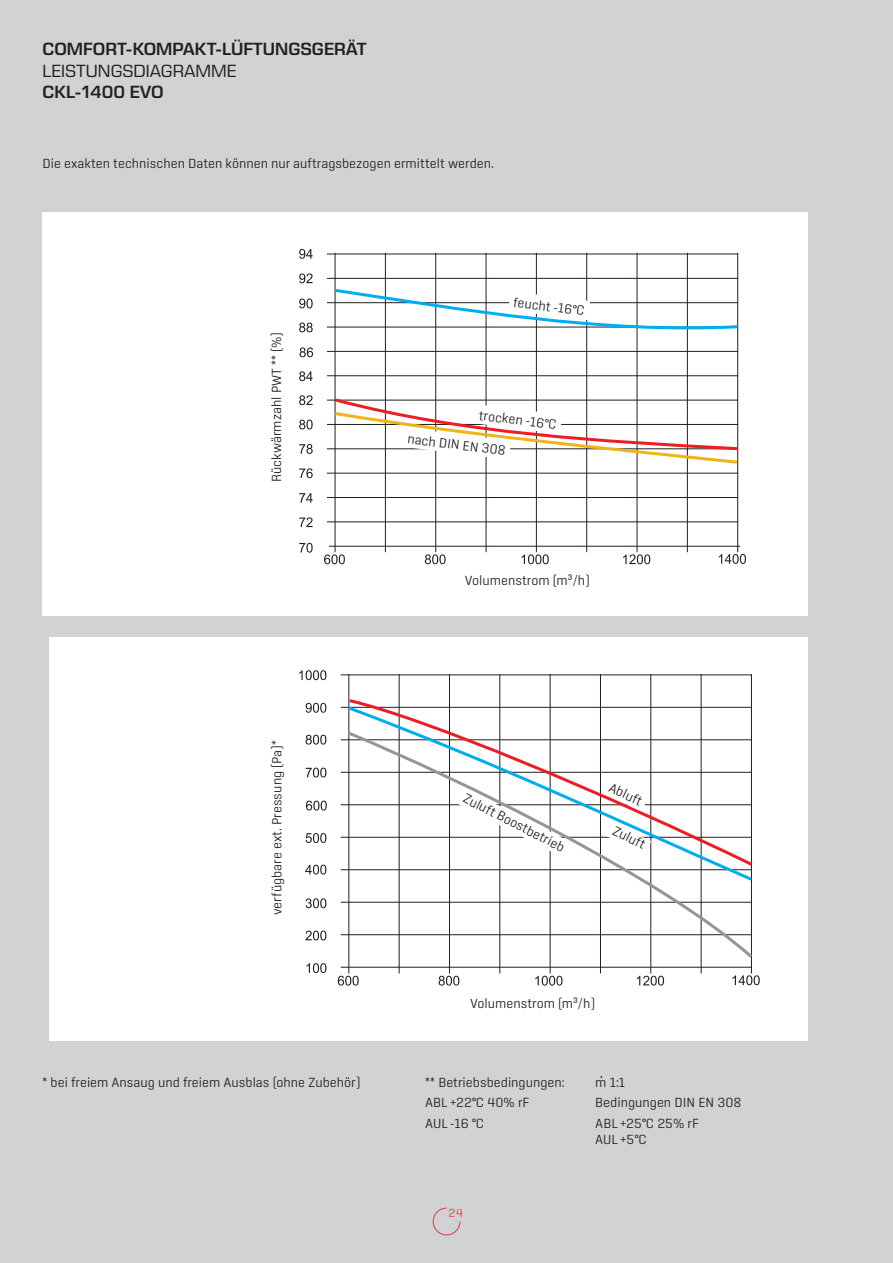
<style>
.page{position:relative;width:893px;height:1263px;background:#d1d2d4}
.page>*{position:absolute;margin:0;border:0;box-sizing:border-box;transform-origin:0 0}
.t1{font:600 18px "Eurostile Next LT Pro";color:#231f20}
.t2{font:18px "Eurostile Next LT Pro";color:#231f20}
.t3{font:300 13.5px/16.2px "Center";color:#231f20}
.t4{font:300 12px "Center";color:#ee343d}
</style>
<div class="page">
<svg style="left:432px;top:1207px;width:29px;height:29px"></svg>
<div style="left:49px;top:637px;width:759px;height:404px;background:#fff"></div>
<svg style="left:535px;top:976px;width:27px;height:9px"></svg>
<svg style="left:637px;top:976px;width:27px;height:9px"></svg>
<svg style="left:732px;top:975px;width:28px;height:10px"></svg>
<svg style="left:439px;top:976px;width:20px;height:9px"></svg>
<hr style="left:349px;top:674px;width:1px;height:299px;background:#231f20">
<hr style="left:399px;top:674px;width:1px;height:299px;background:#231f20">
<hr style="left:500px;top:674px;width:1px;height:299px;background:#231f20">
<hr style="left:600px;top:674px;width:1px;height:299px;background:#231f20">
<hr style="left:751px;top:674px;width:1px;height:299px;background:#231f20">
<hr style="left:550px;top:674px;width:1px;height:299px;background:#231f20">
<hr style="left:449px;top:674px;width:1px;height:299px;background:#231f20">
<hr style="left:650px;top:674px;width:1px;height:299px;background:#231f20">
<hr style="left:701px;top:674px;width:1px;height:299px;background:#231f20">
<svg style="left:338px;top:976px;width:21px;height:9px"></svg>
<hr style="left:341px;top:967px;width:411px;height:1px;background:#231f20">
<hr style="left:341px;top:934px;width:411px;height:1px;background:#231f20">
<hr style="left:341px;top:902px;width:411px;height:1px;background:#231f20">
<hr style="left:341px;top:869px;width:411px;height:1px;background:#231f20">
<hr style="left:341px;top:837px;width:411px;height:1px;background:#231f20">
<hr style="left:341px;top:804px;width:411px;height:1px;background:#231f20">
<hr style="left:341px;top:739px;width:411px;height:1px;background:#231f20">
<hr style="left:341px;top:707px;width:411px;height:1px;background:#231f20">
<hr style="left:341px;top:772px;width:411px;height:1px;background:#231f20">
<hr style="left:341px;top:675px;width:411px;height:1px;background:#231f20">
<svg style="left:306px;top:963px;width:20px;height:10px"></svg>
<svg style="left:306px;top:898px;width:20px;height:10px"></svg>
<svg style="left:305px;top:865px;width:21px;height:9px"></svg>
<svg style="left:306px;top:833px;width:20px;height:10px"></svg>
<svg style="left:306px;top:801px;width:21px;height:9px"></svg>
<svg style="left:306px;top:768px;width:20px;height:9px"></svg>
<svg style="left:306px;top:735px;width:20px;height:10px"></svg>
<svg style="left:306px;top:703px;width:20px;height:10px"></svg>
<svg style="left:299px;top:670px;width:27px;height:10px"></svg>
<svg style="left:344px;top:883px;width:408px;height:78px"></svg>
<svg style="left:305px;top:931px;width:21px;height:9px"></svg>
<svg style="left:344px;top:704px;width:409px;height:179px"></svg>
<svg style="left:602px;top:776px;width:48px;height:35px"></svg>
<svg style="left:606px;top:822px;width:45px;height:33px"></svg>
<svg style="left:456px;top:788px;width:115px;height:70px"></svg>
<div style="left:43px;top:212px;width:765px;height:404px;background:#fff"></div>
<svg style="left:521px;top:554px;width:28px;height:10px"></svg>
<svg style="left:623px;top:554px;width:27px;height:10px"></svg>
<svg style="left:719px;top:554px;width:27px;height:10px"></svg>
<svg style="left:425px;top:554px;width:21px;height:10px"></svg>
<hr style="left:335px;top:253px;width:1px;height:299px;background:#231f20">
<hr style="left:385px;top:253px;width:1px;height:299px;background:#231f20">
<hr style="left:486px;top:253px;width:1px;height:299px;background:#231f20">
<hr style="left:586px;top:253px;width:1px;height:299px;background:#231f20">
<hr style="left:737px;top:253px;width:1px;height:299px;background:#231f20">
<hr style="left:536px;top:253px;width:1px;height:299px;background:#231f20">
<hr style="left:435px;top:253px;width:1px;height:299px;background:#231f20">
<hr style="left:637px;top:253px;width:1px;height:299px;background:#231f20">
<hr style="left:687px;top:253px;width:1px;height:299px;background:#231f20">
<svg style="left:324px;top:554px;width:21px;height:10px"></svg>
<hr style="left:329px;top:546px;width:411px;height:1px;background:#231f20">
<hr style="left:327px;top:522px;width:411px;height:1px;background:#231f20">
<hr style="left:327px;top:497px;width:411px;height:1px;background:#231f20">
<hr style="left:327px;top:473px;width:411px;height:1px;background:#231f20">
<hr style="left:327px;top:448px;width:411px;height:1px;background:#231f20">
<hr style="left:327px;top:424px;width:411px;height:1px;background:#231f20">
<hr style="left:327px;top:400px;width:411px;height:1px;background:#231f20">
<hr style="left:327px;top:375px;width:411px;height:1px;background:#231f20">
<hr style="left:327px;top:351px;width:411px;height:1px;background:#231f20">
<hr style="left:327px;top:327px;width:411px;height:1px;background:#231f20">
<hr style="left:327px;top:278px;width:411px;height:1px;background:#231f20">
<hr style="left:327px;top:254px;width:411px;height:1px;background:#231f20">
<hr style="left:327px;top:302px;width:411px;height:1px;background:#231f20">
<svg style="left:299px;top:543px;width:14px;height:10px"></svg>
<svg style="left:299px;top:517px;width:14px;height:10px"></svg>
<svg style="left:299px;top:493px;width:14px;height:10px"></svg>
<svg style="left:299px;top:468px;width:14px;height:10px"></svg>
<svg style="left:299px;top:444px;width:14px;height:10px"></svg>
<svg style="left:299px;top:420px;width:14px;height:9px"></svg>
<svg style="left:299px;top:395px;width:14px;height:10px"></svg>
<svg style="left:299px;top:371px;width:14px;height:10px"></svg>
<svg style="left:300px;top:347px;width:13px;height:10px"></svg>
<svg style="left:299px;top:322px;width:14px;height:10px"></svg>
<svg style="left:299px;top:298px;width:14px;height:10px"></svg>
<svg style="left:299px;top:273px;width:14px;height:10px"></svg>
<svg style="left:299px;top:249px;width:14px;height:10px"></svg>
<svg style="left:331px;top:287px;width:408px;height:47px"></svg>
<svg style="left:332px;top:396px;width:407px;height:69px"></svg>
<h1 class="t1" style="left:43px;top:39px;width:326px">COMFORT-KOMPAKT-LÜFTUNGSGERÄT</h1>
<h1 class="t2" style="left:43px;top:61px;width:196px">LEISTUNGSDIAGRAMME</h1>
<h1 class="t1" style="left:43px;top:82px;width:123px">CKL-1400 EVO</h1>
<p class="t3" style="left:43px;top:155px;width:453px">Die exakten technischen Daten können nur auftragsbezogen ermittelt werden.</p>
<p class="t3" style="left:514px;top:294px;width:73px;rotate:7deg">feucht -16°C</p>
<p class="t3" style="left:268px;top:482px;width:151px;rotate:-90deg">Rückwärmzahl PWT ** (%)</p>
<p class="t3" style="left:268px;top:915px;width:176px;rotate:-90deg">verfügbare ext. Pressung (Pa)*</p>
<p class="t3" style="left:480px;top:407px;width:80px;rotate:7deg">trocken -16°C</p>
<p class="t3" style="left:409px;top:430px;width:100px;rotate:7deg">nach DIN EN 308</p>
<p class="t3" style="left:465px;top:572px;width:127px">Volumenstrom (m³/h)</p>
<p class="t3" style="left:468px;top:790px;width:113px;rotate:27deg">Zuluft Boostbetrieb</p>
<p class="t3" style="left:613px;top:779px;width:37px;rotate:25deg">Abluft</p>
<p class="t3" style="left:617px;top:822px;width:36px;rotate:26deg">Zuluft</p>
<p class="t3" style="left:470px;top:995px;width:127px">Volumenstrom (m³/h)</p>
<p class="t3" style="left:43px;top:1074px;width:320px">* bei freiem Ansaug und freiem Ausblas (ohne Zubehör)</p>
<p class="t3" style="left:425px;top:1074px;width:141px">** Betriebsbedingungen:</p>
<p class="t3" style="left:595px;top:1074px;width:31px">m 1:1</p>
<p class="t3" style="left:425px;top:1094px;width:106px">ABL +22°C 40% rF</p>
<p class="t3" style="left:595px;top:1094px;width:148px">Bedingungen DIN EN 308</p>
<p class="t3" style="left:425px;top:1115px;width:61px">AUL -16 °C</p>
<p class="t3" style="left:595px;top:1115px;width:105px">ABL +25°C 25% rF<br>AUL +5°C</p>
<p class="t4" style="left:449px;top:1206px;width:16px">24</p>
</div>
